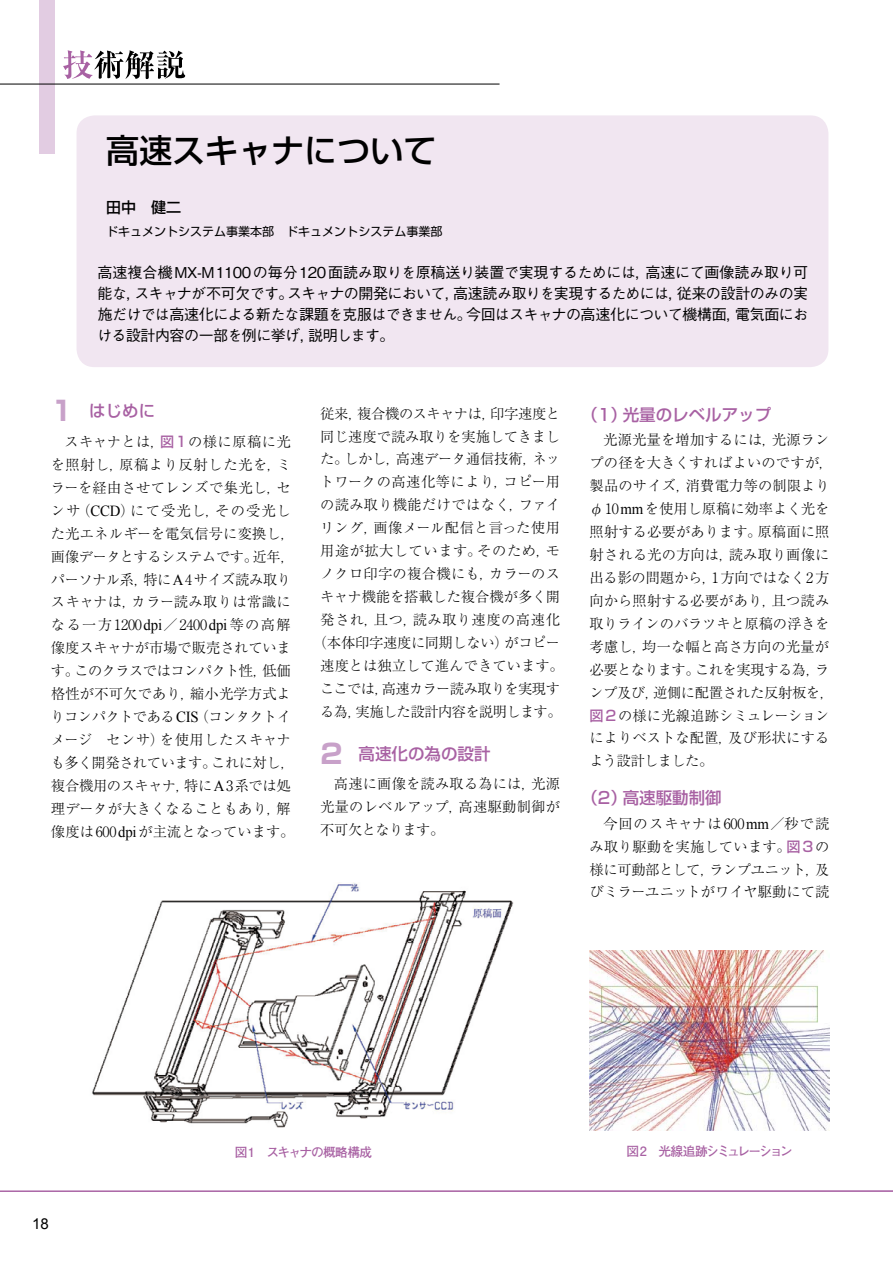
<style>
.page{position:relative;width:893px;height:1263px;background:#fff}
.page>*{position:absolute;margin:0;border:0;box-sizing:border-box;transform-origin:0 0}
.t1{font:500 33px "Shin Go Pro";color:#000}
.t2{font:500 16.5px "Shin Go Pro";color:#a861a3}
.t3{font:500 15px/21px "Gothic BBB Pro";letter-spacing:-.04em;color:#000;text-align:justify}
.t4{font:500 15px "Shin Go Pro";color:#000}
.t5{font:15px "Arial";color:#000}
.t6{font:300 14.25px/23px "Ryumin Pro";color:#000}
.t7{font:700 12.75px "Futo Go B101 Pro";letter-spacing:-.135em;color:#a861a3}
.t8{font:700 12.75px "Futo Go B101 Pro";letter-spacing:-.055em;color:#a861a3}
.t9{font:12px "Shin Go Pro";color:#000}
.s1{font-weight:700;font-size:27px;color:#c8a1c9}
.s2{font-family:"Shin Go Pro";font-weight:500;color:#a861a3}
.s3{font-family:"Times New Roman";font-weight:400;font-size:15.45px}
</style>
<div class="page">
<svg style="left:0;top:1190px;width:893px;height:1px"></svg>
<svg style="left:63px;top:50px;width:122px;height:29px"></svg>
<div style="left:40px;top:0;width:15px;height:153px;background:#e2cce2"></div>
<hr style="left:0;top:84px;width:500px;height:1px;background:#000">
<hr style="left:0;top:1191px;width:893px;height:1px;background:#a861a3">
<div style="left:77px;top:115px;width:751px;height:252px;background:#f1e6f1;border-radius:18px"></div>
<img style="left:590px;top:950px;width:239px;height:180px">
<img style="left:92px;top:882px;width:422px;height:246px">
<h1 class="t1" style="left:106px;top:124px;width:331px">高速スキャナについて</h1>
<p class="t4" style="left:106px;top:195px;width:76px">田中　健二</p>
<p class="t9" style="left:106px;top:222px;width:337px">ドキュメントシステム事業本部　ドキュメントシステム事業部</p>
<p class="t3" style="left:97px;top:260px;width:712px">高速複合機MX-M1100の毎分120面読み取りを原稿送り装置で実現するためには，高速にて画像読み取り可能な，スキャナが不可欠です。スキャナの開発において，高速読み取りを実現するためには，従来の設計のみの実施だけでは高速化による新たな課題を克服はできません。今回はスキャナの高速化について機構面，電気面における設計内容の一部を例に挙げ，説明します。</p>
<p class="t2" style="left:51px;top:397px;width:106px"><span class="s1">1</span> はじめに</p>
<p class="t6" style="left:51px;top:429px;width:245px;text-indent:14px">スキャナとは，<span class="s2">図1</span>の様に原稿に光を照射し，原稿より反射した光を，ミラーを経由させてレンズで集光し，センサ（<span class="s3">CCD</span>）にて受光し，その受光した光エネルギーを電気信号に変換し，画像データとするシステムです。近年，パーソナル系，特に<span class="s3">A</span>4サイズ読み取りスキャナは，カラー読み取りは常識になる一方1200<span class="s3">dpi</span>／2400<span class="s3">dpi</span>等の高解像度スキャナが市場で販売されています。このクラスではコンパクト性，低価格性が不可欠であり，縮小光学方式よりコンパクトである<span class="s3">CIS</span>（コンタクトイメージ センサ）を使用したスキャナも多く開発されています。これに対し，複合機用のスキャナ，特に<span class="s3">A</span>3系では処理データが大きくなることもあり，解像度は600<span class="s3">dpi</span>が主流となっています。</p>
<p class="t6" style="left:313px;top:401px;width:252px;text-align:center">従来，複合機のスキャナは，印字速度と同じ速度で読み取りを実施してきました。しかし，高速データ通信技術，ネットワークの高速化等により，コピー用の読み取り機能だけではなく，ファイリング，画像メール配信と言った使用用途が拡大しています。そのため，モノクロ印字の複合機にも，カラーのスキャナ機能を搭載した複合機が多く開発され，且つ，読み取り速度の高速化（本体印字速度に同期しない）がコピー速度とは独立して進んできています。ここでは，高速カラー読み取りを実現する為，実施した設計内容を説明します。</p>
<p class="t2" style="left:320px;top:740px;width:172px"><span class="s1">2</span> 高速化の為の設計</p>
<p class="t6" style="left:320px;top:771px;width:241px;text-align:justify;text-indent:14px">高速に画像を読み取る為には，光源光量のレベルアップ，高速駆動制御が不可欠となります。</p>
<p class="t2" style="left:581px;top:401px;width:191px">（1）光量のレベルアップ</p>
<p class="t6" style="left:589px;top:427px;width:246px;text-indent:14px">光源光量を増加するには，光源ランプの径を大きくすればよいのですが，製品のサイズ，消費電力等の制限よりφ10<span class="s3">mm</span>を使用し原稿に効率よく光を照射する必要があります。原稿面に照射される光の方向は，読み取り画像に出る影の問題から，1方向ではなく2方向から照射する必要があり，且つ読み取りラインのバラツキと原稿の浮きを考慮し，均一な幅と高さ方向の光量が必要となります。これを実現する為，ランプ及び，逆側に配置された反射板を，<span class="s2">図2</span>の様に光線追跡シミュレーションによりベストな配置，及び形状にするよう設計しました。</p>
<p class="t2" style="left:581px;top:784px;width:142px">（2）高速駆動制御</p>
<p class="t6" style="left:589px;top:811px;width:241px;text-align:justify;text-indent:14px">今回のスキャナは600<span class="s3">mm</span>／秒で読み取り駆動を実施しています。<span class="s2">図3</span>の様に可動部として，ランプユニット，及びミラーユニットがワイヤ駆動にて読</p>
<p class="t5" style="left:32px;top:1214px;width:18px">18</p>
<p class="t8" style="left:235px;top:1141px;width:139px">図1 スキャナの概略構成</p>
<p class="t7" style="left:626px;top:1141px;width:168px">図 2 光線追跡シミュレーション</p>
</div>
